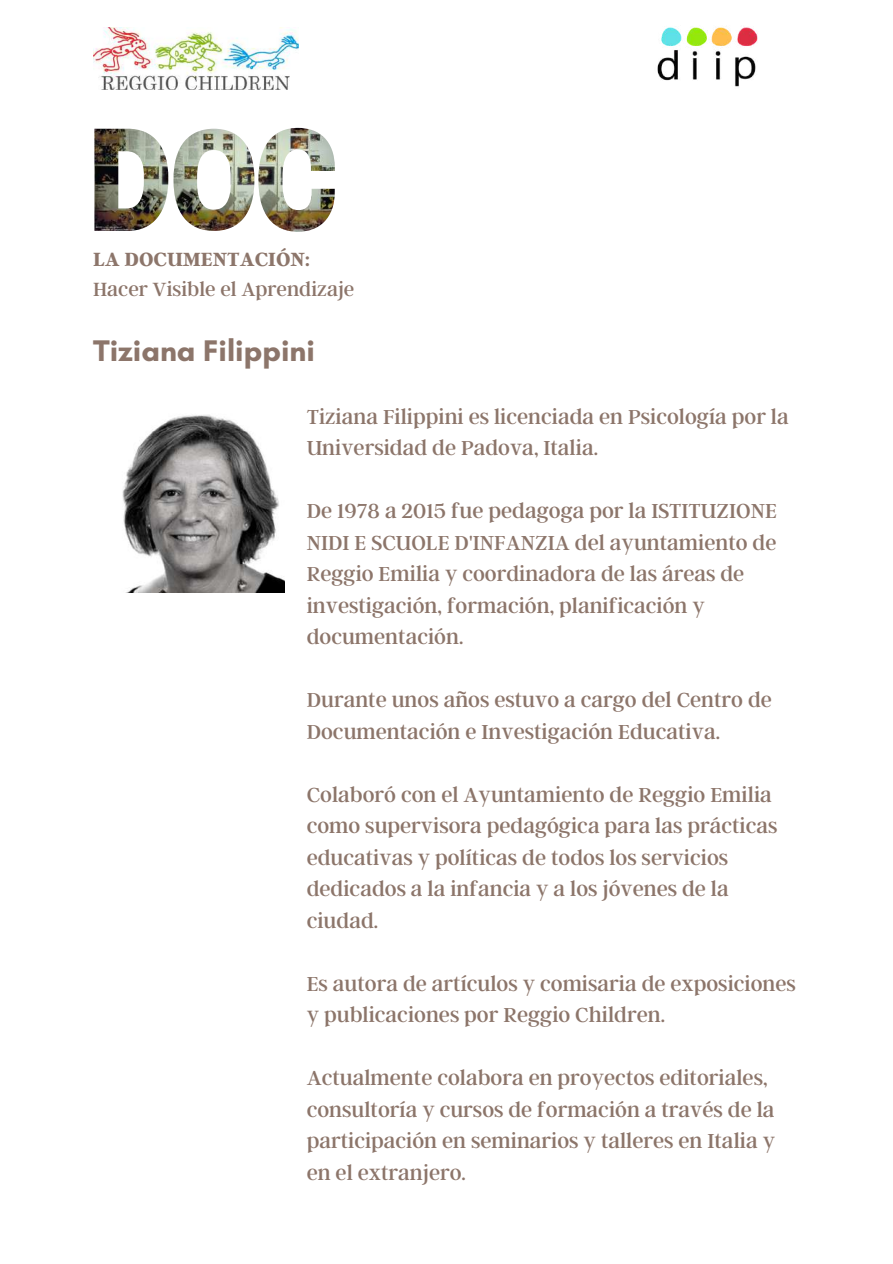
<style>
.page{position:relative;width:893px;height:1264px;background:#fff}
.page>*{position:absolute;margin:0;border:0;box-sizing:border-box;transform-origin:0 0}
.t1{font:700 30.3px "Glacial Indifference";color:#8c756a}
.t2{font:22.5px/31.5px "Argent CF";color:#8c756a}
.t3{font:21.3px "Argent CF";color:#8c756a}
.t4{font:700 21.3px "Argent CF";color:#8c756a}
</style>
<div class="page">
<img style="left:93px;top:28px;width:206px;height:62px">
<img style="left:657px;top:27px;width:101px;height:60px">
<img style="left:94px;top:129px;width:74px;height:102px">
<img style="left:173px;top:129px;width:81px;height:102px">
<img style="left:258px;top:128px;width:77px;height:104px">
<img style="left:122px;top:414px;width:162px;height:178px">
<p class="t4" style="left:93px;top:245px;width:219px">LA DOCUMENTACIÓN:</p>
<p class="t3" style="left:93px;top:275px;width:263px">Hacer Visible el Aprendizaje</p>
<h1 class="t1" style="left:93px;top:332px;width:223px">Tiziana Filippini</h1>
<p class="t2" style="left:307px;top:400px;width:483px">Tiziana Filippini es licenciada en Psicología por la<br>Universidad de Padova, Italia.</p>
<p class="t2" style="left:307px;top:494px;width:472px">De 1978 a 2015 fue pedagoga por la ISTITUZIONE NIDI E SCUOLE D'INFANZIA del ayuntamiento de Reggio Emilia y coordinadora de las áreas de investigación, formación, planificación y documentación.</p>
<p class="t2" style="left:307px;top:683px;width:466px">Durante unos años estuvo a cargo del Centro de<br>Documentación e Investigación Educativa.</p>
<p class="t2" style="left:307px;top:777px;width:472px">Colaboró con el Ayuntamiento de Reggio Emilia como supervisora pedagógica para las prácticas educativas y políticas de todos los servicios dedicados a la infancia y a los jóvenes de la ciudad.</p>
<p class="t2" style="left:307px;top:966px;width:490px">Es autora de artículos y comisaria de exposiciones y publicaciones por Reggio Children.</p>
<p class="t2" style="left:307px;top:1061px;width:470px">Actualmente colabora en proyectos editoriales, consultoría y cursos de formación a través de la participación en seminarios y talleres en Italia y en el extranjero.</p>
</div>
